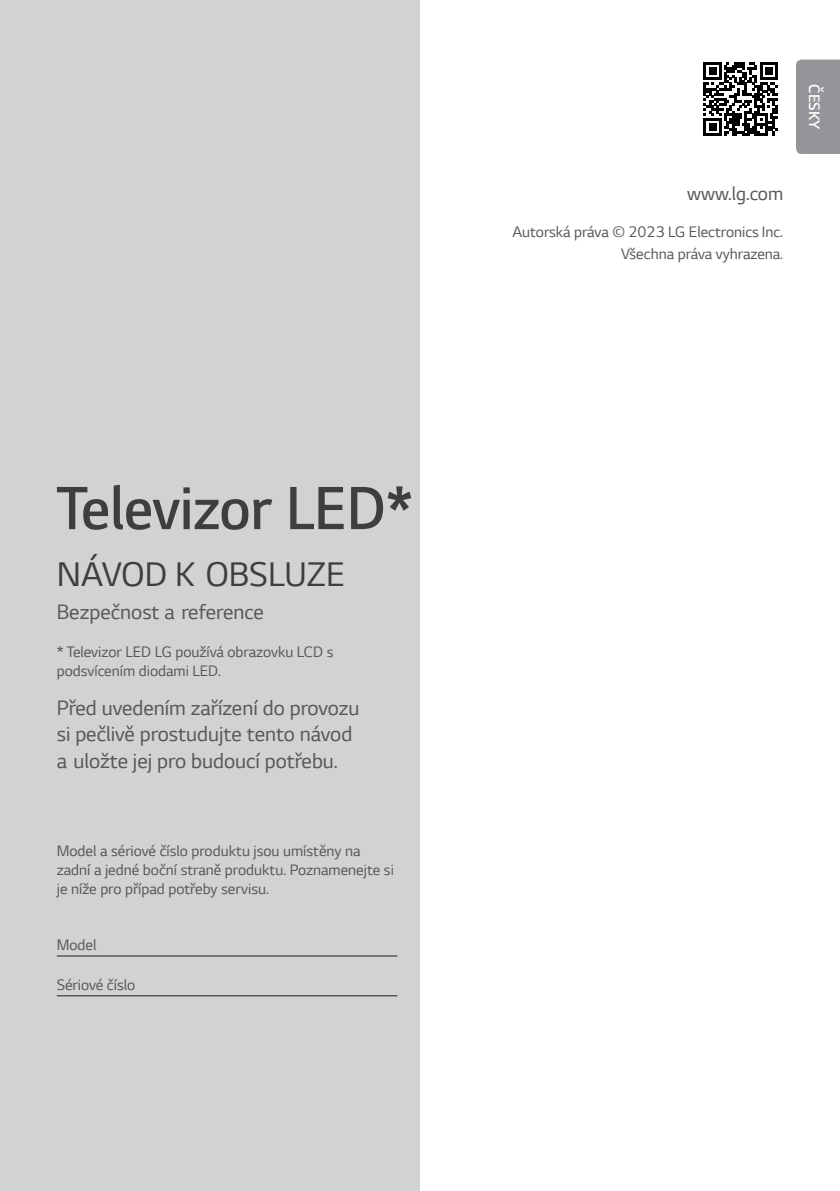
<style>
.page{position:relative;width:840px;height:1191px;background:#fff}
.page>*{position:absolute;margin:0;border:0;box-sizing:border-box;transform-origin:0 0}
.Cover_Title{font:600 64px "LG Smart";color:#3e3e3f;scale:.94 1}
.Cover_Owner_s{font:36px "LG Smart";color:#3e3e3f}
.Cover_Body_11{font:22px/26.4px "LG Smart";color:#57585a}
.Cover_Address{font:20px "LG Smart";color:#57585a}
.Cover_Body{font:16px/19.2px "LG Smart";color:#57585a}
.Cover_Body_Right{font:16px "LG Smart";color:#57585a}
.t1{font:600 16px "LG Smart";color:#fff}
</style>
<div class="page">
<div style="left:0;top:0;width:420px;height:1191px;background:#d1d2d4"></div>
<div style="left:796px;top:60px;width:43px;height:94px;background:#939598"></div>
<svg style="left:703px;top:62px;width:74px;height:74px"></svg>
<hr style="left:57px;top:955px;width:340px;height:1px;background:#231f20">
<hr style="left:57px;top:995px;width:340px;height:1px;background:#231f20">
<p class="Cover_Title" style="left:57px;top:465px;width:380px">Televizor LED*</p>
<p class="Cover_Owner_s" style="left:57px;top:551px;width:290px">NÁVOD K OBSLUZE</p>
<p class="Cover_Body_11" style="left:57px;top:598px;width:208px">Bezpečnost a reference</p>
<p class="Cover_Body" style="left:57px;top:641px;width:278px">* Televizor LED LG používá obrazovku LCD s podsvícením diodami LED.</p>
<p class="Cover_Body_11" style="left:57px;top:693px;width:304px">Před uvedením zařízení do provozu si pečlivě prostudujte tento návod a uložte jej pro budoucí potřebu.</p>
<p class="Cover_Body" style="left:57px;top:840px;width:338px">Model a sériové číslo produktu jsou umístěny na zadní a jedné boční straně produktu. Poznamenejte si je níže pro případ potřeby servisu.</p>
<p class="Cover_Body" style="left:57px;top:935px;width:41px">Model</p>
<p class="Cover_Body" style="left:57px;top:974px;width:80px">Sériové číslo</p>
<p class="Cover_Address" style="left:686px;top:180px;width:97px">www.lg.com</p>
<p class="Cover_Body_Right" style="left:512px;top:221px;width:272px">Autorská práva © 2023 LG Electronics Inc.</p>
<p class="Cover_Body_Right" style="left:621px;top:243px;width:163px">Všechna práva vyhrazena.</p>
<p class="t1" style="left:824px;top:84px;width:47px;rotate:90deg">ČESKY</p>
</div>
